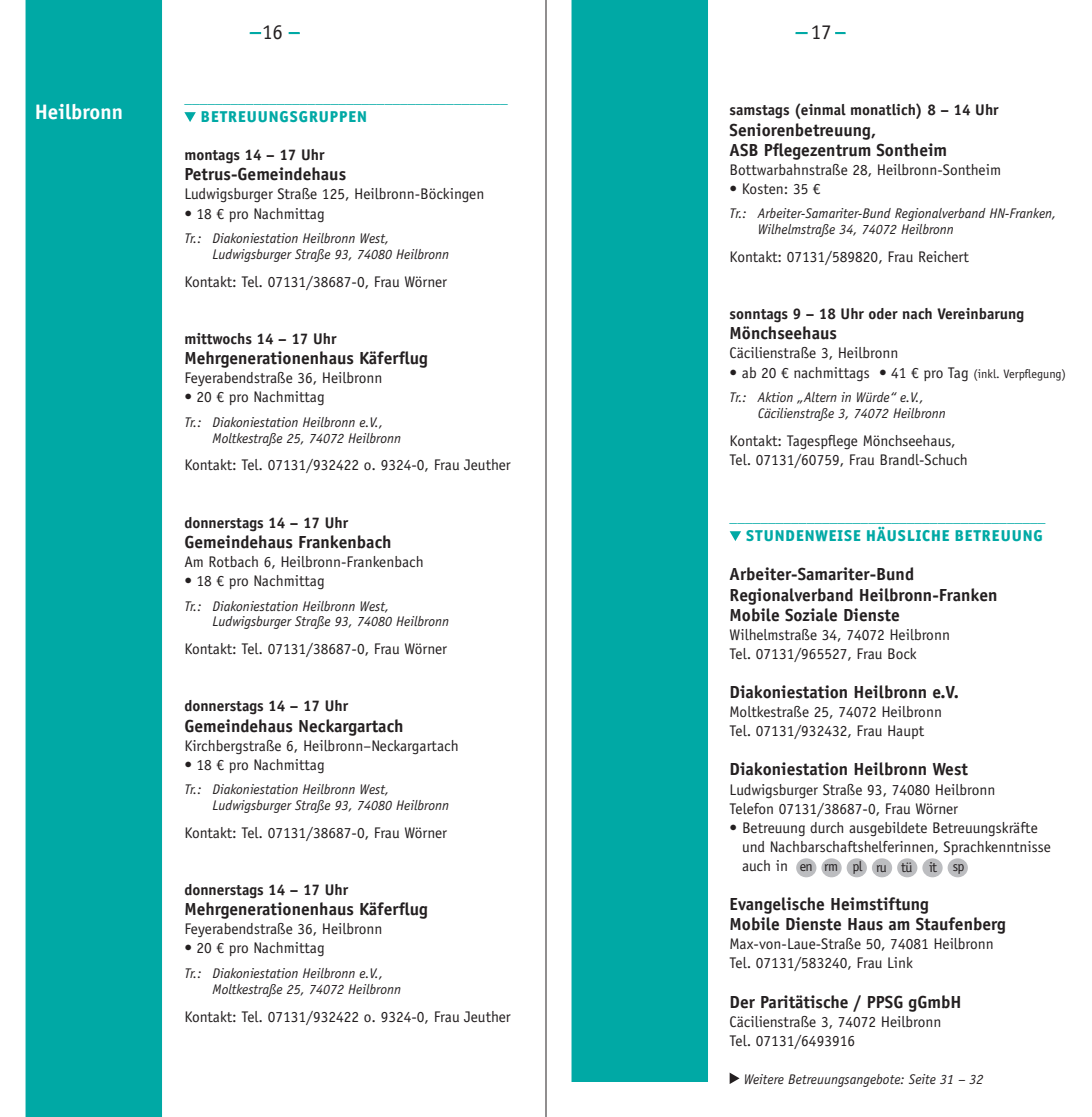
<style>
.page{position:relative;width:1092px;height:1117px;background:#fff}
.page>*{position:absolute;margin:0;border:0;box-sizing:border-box;transform-origin:0 0}
.t1{font:700 21px "Officina Sans Std";color:#fff}
.t2{font:21px "Officina Sans Std";color:#231f20}
.t3{font:700 17.5px/20.1px "Officina Sans Std";color:#231f20}
.t4{font:800 15.75px "Officina San ITC";letter-spacing:.06em;color:#00a9a5}
.t5{font:15.4px/19.1px "Officina Sans Std";color:#231f20}
.t6{font:700 15.4px "Officina Sans Std";color:#231f20}
.t7{font:15.4px "Officina Sans Std";color:#00a9a5}
.t8{font:italic 14px/15.8px "Officina Sans Std";color:#231f20}
.t9{font:14px "Officina Sans Std";letter-spacing:-.05em;color:#231f20}
.s1{font-size:12.25px}
</style>
<div class="page">
<div style="left:571px;top:0;width:137px;height:1081px;background:#00a9a5"></div>
<div style="left:795px;top:32px;width:50px;height:2px;border:2px solid #00a9a5"></div>
<div style="left:807px;top:30px;width:28px;height:11px;background:#fff"></div>
<div style="left:250px;top:32px;width:50px;height:2px;background:#00a9a5;border:2px solid #00a9a5"></div>
<div style="left:261px;top:30px;width:27px;height:11px;background:#fff"></div>
<div style="left:26px;top:0;width:136px;height:1116px;background:#00a9a5"></div>
<svg style="left:184px;top:112px;width:12px;height:10px"></svg>
<div style="left:922px;top:858px;width:20px;height:19px;background:#bcbdc0;border-radius:50%"></div>
<div style="left:897px;top:858px;width:20px;height:19px;background:#bcbdc0;border-radius:50%"></div>
<div style="left:871px;top:858px;width:21px;height:19px;background:#bcbdc0;border-radius:50%"></div>
<div style="left:796px;top:858px;width:20px;height:19px;background:#bcbdc0;border-radius:50%"></div>
<div style="left:947px;top:858px;width:20px;height:19px;background:#bcbdc0;border-radius:50%"></div>
<div style="left:846px;top:858px;width:20px;height:19px;background:#bcbdc0;border-radius:50%"></div>
<div style="left:821px;top:858px;width:20px;height:19px;background:#bcbdc0;border-radius:50%"></div>
<svg style="left:729px;top:531px;width:12px;height:10px"></svg>
<svg style="left:729px;top:1072px;width:10px;height:11px"></svg>
<hr style="left:545px;top:0;width:1px;height:1116px;background:#231f20">
<h1 class="t1" style="left:35px;top:99px;width:90px">Heilbronn</h1>
<h1 class="t2" style="left:262px;top:19px;width:22px">16</h1>
<h1 class="t2" style="left:810px;top:19px;width:22px">17</h1>
<p class="t7" style="left:184px;top:89px;width:325px">__________________________________________</p>
<p class="t4" style="left:201px;top:107px;width:167px">BETREUUNGSGRUPPEN</p>
<p class="t6" style="left:184px;top:145px;width:142px">montags 14 – 17 Uhr</p>
<p class="t3" style="left:184px;top:164px;width:163px">Petrus-Gemeindehaus</p>
<p class="t5" style="left:184px;top:185px;width:301px">Ludwigsburger Straße 125, Heilbronn-Böckingen</p>
<p class="t5" style="left:184px;top:204px;width:142px">• 18 € pro Nachmittag</p>
<p class="t8" style="left:213px;top:230px;width:238px;text-indent:-28px">Tr.: Diakoniestation Heilbronn West,<br>Ludwigsburger Straße 93, 74080 Heilbronn</p>
<p class="t5" style="left:184px;top:272px;width:264px">Kontakt: Tel. 07131/38687-0, Frau Wörner</p>
<p class="t6" style="left:184px;top:329px;width:154px">mittwochs 14 – 17 Uhr</p>
<p class="t3" style="left:184px;top:348px;width:245px">Mehrgenerationenhaus Käferflug</p>
<p class="t5" style="left:184px;top:368px;width:199px">Feyerabendstraße 36, Heilbronn</p>
<p class="t5" style="left:184px;top:387px;width:142px">• 20 € pro Nachmittag</p>
<p class="t8" style="left:213px;top:414px;width:190px;text-indent:-28px">Tr.: Diakoniestation Heilbronn e.V.,<br>Moltkestraße 25, 74072 Heilbronn</p>
<p class="t5" style="left:184px;top:455px;width:328px">Kontakt: Tel. 07131/932422 o. 9324-0, Frau Jeuther</p>
<p class="t6" style="left:184px;top:512px;width:165px">donnerstags 14 – 17 Uhr</p>
<p class="t3" style="left:184px;top:531px;width:209px">Gemeindehaus Frankenbach</p>
<p class="t5" style="left:184px;top:552px;width:241px">Am Rotbach 6, Heilbronn-Frankenbach</p>
<p class="t5" style="left:184px;top:571px;width:142px">• 18 € pro Nachmittag</p>
<p class="t8" style="left:213px;top:598px;width:238px;text-indent:-28px">Tr.: Diakoniestation Heilbronn West,<br>Ludwigsburger Straße 93, 74080 Heilbronn</p>
<p class="t5" style="left:184px;top:639px;width:264px">Kontakt: Tel. 07131/38687-0, Frau Wörner</p>
<p class="t6" style="left:184px;top:696px;width:165px">donnerstags 14 – 17 Uhr</p>
<p class="t3" style="left:184px;top:715px;width:221px">Gemeindehaus Neckargartach</p>
<p class="t5" style="left:184px;top:735px;width:276px">Kirchbergstraße 6, Heilbronn–Neckargartach</p>
<p class="t5" style="left:184px;top:754px;width:142px">• 18 € pro Nachmittag</p>
<p class="t8" style="left:213px;top:781px;width:238px;text-indent:-28px">Tr.: Diakoniestation Heilbronn West,<br>Ludwigsburger Straße 93, 74080 Heilbronn</p>
<p class="t5" style="left:184px;top:823px;width:264px">Kontakt: Tel. 07131/38687-0, Frau Wörner</p>
<p class="t6" style="left:184px;top:880px;width:165px">donnerstags 14 – 17 Uhr</p>
<p class="t3" style="left:184px;top:898px;width:245px">Mehrgenerationenhaus Käferflug</p>
<p class="t5" style="left:184px;top:919px;width:199px">Feyerabendstraße 36, Heilbronn</p>
<p class="t5" style="left:184px;top:938px;width:142px">• 20 € pro Nachmittag</p>
<p class="t8" style="left:213px;top:965px;width:190px;text-indent:-28px">Tr.: Diakoniestation Heilbronn e.V.,<br>Moltkestraße 25, 74072 Heilbronn</p>
<p class="t5" style="left:184px;top:1006px;width:328px">Kontakt: Tel. 07131/932422 o. 9324-0, Frau Jeuther</p>
<p class="t6" style="left:729px;top:100px;width:270px">samstags (einmal monatlich) 8 – 14 Uhr</p>
<p class="t3" style="left:729px;top:119px;width:219px">Seniorenbetreuung,<br>ASB Pflegezentrum Sontheim</p>
<p class="t5" style="left:729px;top:160px;width:273px">Bottwarbahnstraße 28, Heilbronn-Sontheim</p>
<p class="t5" style="left:729px;top:179px;width:92px">• Kosten: 35 €</p>
<p class="t8" style="left:757px;top:206px;width:300px;text-indent:-28px">Tr.: Arbeiter-Samariter-Bund Regionalverband HN-Franken,<br>Wilhelmstraße 34, 74072 Heilbronn</p>
<p class="t5" style="left:729px;top:247px;width:241px">Kontakt: 07131/589820, Frau Reichert</p>
<p class="t6" style="left:729px;top:304px;width:296px">sonntags 9 – 18 Uhr oder nach Vereinbarung</p>
<p class="t3" style="left:729px;top:323px;width:109px">Mönchseehaus</p>
<p class="t5" style="left:729px;top:344px;width:170px">Cäcilienstraße 3, Heilbronn</p>
<p class="t5" style="left:729px;top:363px;width:338px">• ab 20 € nachmittags • 41 € pro Tag <span class="s1">(inkl. Verpflegung)</span></p>
<p class="t8" style="left:757px;top:389px;width:189px;text-indent:-28px">Tr.: Aktion „Altern in Würde“ e.V.,<br>Cäcilienstraße 3, 74072 Heilbronn</p>
<p class="t5" style="left:729px;top:431px;width:240px">Kontakt: Tagespflege Mönchseehaus,<br>Tel. 07131/60759, Frau Brandl-Schuch</p>
<p class="t7" style="left:729px;top:507px;width:317px">_________________________________________</p>
<p class="t4" style="left:746px;top:525px;width:298px">STUNDENWEISE HÄUSLICHE BETREUUNG</p>
<p class="t3" style="left:729px;top:564px;width:269px">Arbeiter-Samariter-Bund<br>Regionalverband Heilbronn-Franken<br>Mobile Soziale Dienste</p>
<p class="t5" style="left:729px;top:625px;width:222px">Wilhelmstraße 34, 74072 Heilbronn<br>Tel. 07131/965527, Frau Bock</p>
<p class="t3" style="left:729px;top:681px;width:231px">Diakoniestation Heilbronn e.V.</p>
<p class="t5" style="left:729px;top:702px;width:214px">Moltkestraße 25, 74072 Heilbronn<br>Tel. 07131/932432, Frau Haupt</p>
<p class="t3" style="left:729px;top:759px;width:240px">Diakoniestation Heilbronn West</p>
<p class="t5" style="left:729px;top:779px;width:267px">Ludwigsburger Straße 93, 74080 Heilbronn<br>Telefon 07131/38687-0, Frau Wörner</p>
<p class="t5" style="left:742px;top:817px;width:310px;text-indent:-12px">• Betreuung durch ausgebildete Betreuungskräfte und Nachbarschaftshelferinnen, Sprachkenntnisse auch in</p>
<p class="t3" style="left:729px;top:893px;width:278px">Evangelische Heimstiftung<br>Mobile Dienste Haus am Staufenberg</p>
<p class="t5" style="left:729px;top:934px;width:266px">Max-von-Laue-Straße 50, 74081 Heilbronn<br>Tel. 07131/583240, Frau Link</p>
<p class="t3" style="left:729px;top:991px;width:233px">Der Paritätische / PPSG gGmbH</p>
<p class="t5" style="left:729px;top:1011px;width:213px">Cäcilienstraße 3, 74072 Heilbronn<br>Tel. 07131/6493916</p>
<p class="t8" style="left:743px;top:1071px;width:241px">Weitere Betreuungsangebote: Seite 31 – 32</p>
<p class="t9" style="left:799px;top:858px;width:166px">en rm pl ru tü it sp</p>
</div>
